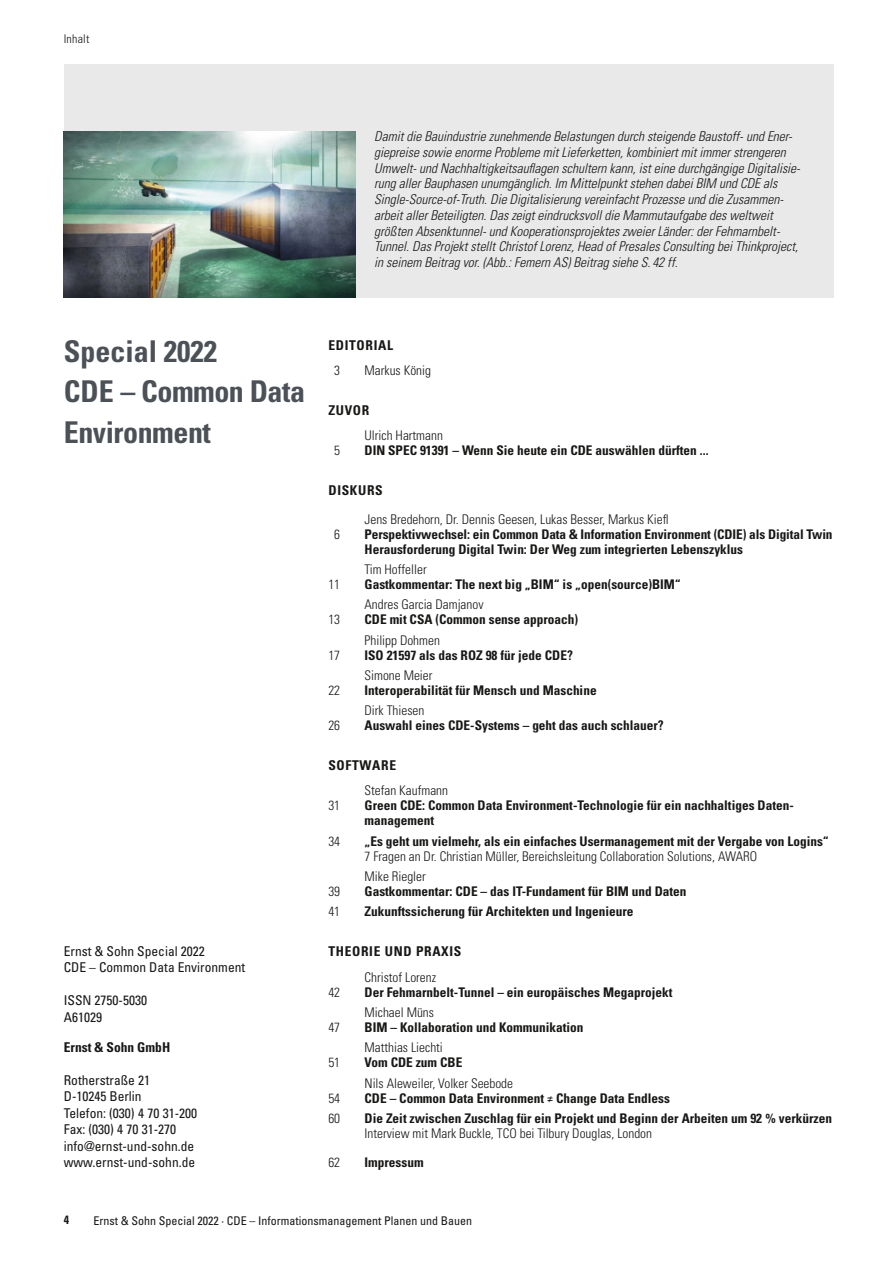
<style>
.page{position:relative;width:893px;height:1263px;background:#fff}
.page>*{position:absolute;margin:0;border:0;box-sizing:border-box;transform-origin:0 0}
.t1{font:700 condensed 30px/40.5px "Univers LT Std";letter-spacing:-.015em;color:#4c5158}
.t2{font:italic 300 condensed 13.5px/15.8px "Univers LT Std";color:#181716}
.t3{font:condensed 13.5px/16.5px "Univers LT Std";color:#181716}
.t4{font:700 condensed 13.5px "Univers LT Std";letter-spacing:.05em;color:#181716}
.t5{font:700 condensed 13.5px "Univers LT Std";color:#181716}
.t6{font:700 condensed 13.35px/15px "Univers LT Std";color:#181716}
.t7{font:300 condensed 13.35px/20.2px "Univers LT Std";color:#181716}
.t8{font:condensed 12px "Univers LT Std";color:#181716}
.t9{font:300 condensed 12px "Univers LT Std";letter-spacing:.02em;color:#181716}
.t10{font:700 condensed 12px "Univers LT Std";color:#181716}
</style>
<div class="page">
<div style="left:64px;top:64px;width:769px;height:234px;background:#e9e9e9"></div>
<img style="left:64px;top:131px;width:291px;height:167px">
<p class="t9" style="left:64px;top:31px;width:27px">Inhalt</p>
<p class="t2" style="left:374px;top:129px;width:428px">Damit die Bauindustrie zunehmende Belastungen durch steigende Baustoff- und Ener&shy;giepreise sowie enorme Probleme mit Lieferketten, kombiniert mit immer strengeren Umwelt- und Nachhaltigkeitsauflagen schultern kann, ist eine durchgängige Digitalisie&shy;rung aller Bauphasen unumgänglich. Im Mittelpunkt stehen dabei BIM und CDE als Single-Source-of-Truth. Die Digitalisierung vereinfacht Prozesse und die Zusammen&shy;arbeit aller Beteiligten. Das zeigt eindrucksvoll die Mammutaufgabe des weltweit größten Absenktunnel- und Kooperationsprojektes zweier Länder: der Fehmarnbelt-Tunnel. Das Projekt stellt Christof Lorenz, Head of Presales Consulting bei Thinkproject, in seinem Beitrag vor. (Abb.: Femern AS) Beitrag siehe S. 42 ff.</p>
<h1 class="t1" style="left:64px;top:331px;width:243px">Special 2022<br>CDE – Common Data<br>Environment</h1>
<p class="t3" style="left:64px;top:942px;width:183px">Ernst &amp; Sohn Special 2022<br>CDE – Common Data Environment</p>
<p class="t3" style="left:64px;top:992px;width:85px">ISSN 2750-5030<br>A61029</p>
<p class="t5" style="left:64px;top:1039px;width:108px">Ernst &amp; Sohn GmbH</p>
<p class="t3" style="left:64px;top:1071px;width:135px">Rotherstraße 21<br>D-10245 Berlin<br>Telefon: (030) 4 70 31-200<br>Fax: (030) 4 70 31-270 info@ernst-und-sohn.de www.ernst-und-sohn.de</p>
<p class="t4" style="left:328px;top:337px;width:66px">EDITORIAL</p>
<p class="t7" style="left:334px;top:360px;width:7px">3</p>
<p class="t7" style="left:365px;top:360px;width:68px">Markus König</p>
<p class="t4" style="left:328px;top:402px;width:42px">ZUVOR</p>
<p class="t7" style="left:365px;top:425px;width:80px">Ulrich Hartmann</p>
<p class="t7" style="left:334px;top:440px;width:7px">5</p>
<p class="t6" style="left:365px;top:443px;width:346px">DIN SPEC 91391 – Wenn Sie heute ein CDE auswählen dürften ...</p>
<p class="t4" style="left:328px;top:482px;width:56px">DISKURS</p>
<p class="t7" style="left:365px;top:509px;width:306px">Jens Bredehorn, Dr. Dennis Geesen, Lukas Besser, Markus Kiefl</p>
<p class="t7" style="left:334px;top:524px;width:7px">6</p>
<p class="t6" style="left:365px;top:526px;width:470px">Perspektivwechsel: ein Common Data &amp; Information Environment (CDIE) als Digital Twin<br>Herausforderung Digital Twin: Der Weg zum integrierten Lebenszyklus</p>
<p class="t7" style="left:365px;top:559px;width:64px">Tim Hoffeller</p>
<p class="t7" style="left:328px;top:574px;width:13px">11</p>
<p class="t6" style="left:365px;top:577px;width:318px">Gastkommentar: The next big „BIM“ is „open(source)BIM“</p>
<p class="t7" style="left:365px;top:594px;width:120px">Andres Garcia Damjanov</p>
<p class="t7" style="left:328px;top:609px;width:13px">13</p>
<p class="t6" style="left:365px;top:612px;width:215px">CDE mit CSA (Common sense approach)</p>
<p class="t7" style="left:365px;top:630px;width:77px">Philipp Dohmen</p>
<p class="t7" style="left:328px;top:645px;width:13px">17</p>
<p class="t6" style="left:365px;top:647px;width:210px">ISO 21597 als das ROZ 98 für jede CDE?</p>
<p class="t7" style="left:365px;top:665px;width:69px">Simone Meier</p>
<p class="t7" style="left:328px;top:680px;width:13px">22</p>
<p class="t6" style="left:365px;top:683px;width:234px">Interoperabilität für Mensch und Maschine</p>
<p class="t7" style="left:365px;top:700px;width:61px">Dirk Thiesen</p>
<p class="t7" style="left:328px;top:715px;width:13px">26</p>
<p class="t6" style="left:365px;top:718px;width:301px">Auswahl eines CDE-Systems – geht das auch schlauer?</p>
<p class="t4" style="left:328px;top:757px;width:69px">SOFTWARE</p>
<p class="t7" style="left:365px;top:781px;width:85px">Stefan Kaufmann</p>
<p class="t7" style="left:328px;top:796px;width:13px">31</p>
<p class="t6" style="left:365px;top:798px;width:430px">Green CDE: Common Data Environment-Technologie für ein nachhaltiges Daten&shy;management</p>
<p class="t7" style="left:328px;top:831px;width:13px">34</p>
<p class="t6" style="left:365px;top:833px;width:466px">„Es geht um vielmehr, als ein einfaches Usermanagement mit der Vergabe von Logins“</p>
<p class="t7" style="left:365px;top:846px;width:394px">7 Fragen an Dr. Christian Müller, Bereichsleitung Collaboration Solutions, AWARO<br>Mike Riegler</p>
<p class="t7" style="left:328px;top:881px;width:13px">39</p>
<p class="t6" style="left:365px;top:884px;width:323px">Gastkommentar: CDE – das IT-Fundament für BIM und Daten</p>
<p class="t7" style="left:328px;top:901px;width:13px">41</p>
<p class="t6" style="left:365px;top:904px;width:271px">Zukunftssicherung für Architekten und Ingenieure</p>
<p class="t4" style="left:328px;top:943px;width:135px">THEORIE UND PRAXIS</p>
<p class="t7" style="left:365px;top:967px;width:73px">Christof Lorenz</p>
<p class="t7" style="left:328px;top:982px;width:13px">42</p>
<p class="t6" style="left:365px;top:984px;width:309px">Der Fehmarnbelt-Tunnel – ein europäisches Megaprojekt</p>
<p class="t7" style="left:365px;top:1002px;width:71px">Michael Müns</p>
<p class="t7" style="left:328px;top:1017px;width:13px">47</p>
<p class="t6" style="left:365px;top:1019px;width:220px">BIM – Kollaboration und Kommunikation</p>
<p class="t7" style="left:365px;top:1037px;width:80px">Matthias Liechti</p>
<p class="t7" style="left:328px;top:1052px;width:13px">51</p>
<p class="t6" style="left:365px;top:1055px;width:99px">Vom CDE zum CBE</p>
<p class="t7" style="left:365px;top:1073px;width:150px">Nils Aleweiler, Volker Seebode</p>
<p class="t7" style="left:328px;top:1088px;width:13px">54</p>
<p class="t6" style="left:365px;top:1090px;width:307px">CDE – Common Data Environment ≠ Change Data Endless</p>
<p class="t7" style="left:328px;top:1108px;width:13px">60</p>
<p class="t6" style="left:365px;top:1110px;width:469px">Die Zeit zwischen Zuschlag für ein Projekt und Beginn der Arbeiten um 92 % verkürzen</p>
<p class="t7" style="left:365px;top:1123px;width:289px">Interview mit Mark Buckle, TCO bei Tilbury Douglas, London</p>
<p class="t7" style="left:328px;top:1152px;width:13px">62</p>
<p class="t6" style="left:365px;top:1155px;width:61px">Impressum</p>
<p class="t10" style="left:64px;top:1213px;width:7px">4</p>
<p class="t8" style="left:94px;top:1213px;width:380px">Ernst &amp; Sohn Special 2022 · CDE – Informationsmanagement Planen und Bauen</p>
</div>
